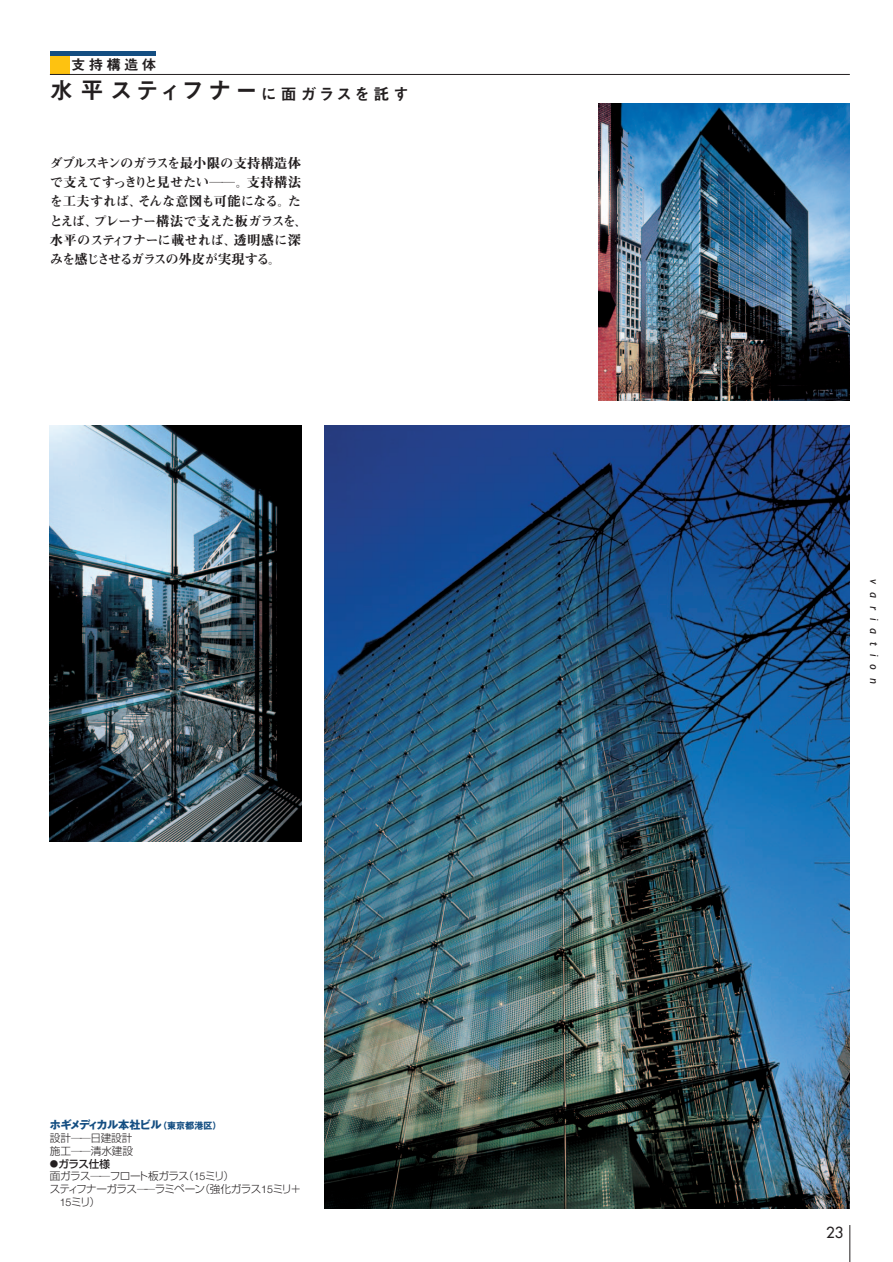
<style>
.page{position:relative;width:893px;height:1262px;background:#fff}
.page>*{position:absolute;margin:0;border:0;box-sizing:border-box;transform-origin:0 0}
.t1{font:23.4px "Midashi Go MB31";letter-spacing:.145em;color:#231f20}
.t2{font:14.85px "Futura";color:#231f20}
.t3{font:14.4px "Midashi Go MB31";letter-spacing:.22em;color:#231f20}
.t4{font:13.35px/19.2px "Midashi Min MA31";letter-spacing:-.045em;color:#231f20}
.t5{font:italic 12.75px "Gill Sans";letter-spacing:.625em;color:#231f20}
.t6{font:700 11.1px "Gothic MB101";letter-spacing:-.08em;color:#144e82}
.t7{font:300 10.65px "Shin Go";letter-spacing:-.06em;color:#231f20}
.t8{font:300 10.65px/12.8px "Shin Go";color:#231f20}
.t9{font:500 10.65px "Shin Go";letter-spacing:-.03em;color:#231f20}
.s1{font-size:15.9px}
.s2{font-size:9px}
.s3{font-size:8.55px}
.s4{font-family:"Helvetica Neue"}
</style>
<div class="page">
<hr style="left:849px;top:1225px;width:1px;height:36px;background:#231f20">
<div style="left:50px;top:55px;width:19px;height:19px;background:#fec210"></div>
<hr style="left:50px;top:51px;width:106px;height:4px;background:#144e82">
<hr style="left:50px;top:74px;width:799px;height:1px;background:#231f20">
<img style="left:50px;top:426px;width:252px;height:415px">
<img style="left:598px;top:103px;width:251px;height:298px">
<img style="left:324px;top:425px;width:525px;height:783px">
<p class="t3" style="left:71px;top:59px;width:87px">支持構造体</p>
<h1 class="t1" style="left:50px;top:81px;width:360px">水平スティフナー<span class="s1">に面ガラスを託す</span></h1>
<p class="t4" style="left:50px;top:155px;width:259px">ダブルスキンのガラスを最小限の支持構造体で支えてすっきりと見せたい――。支持構法を工夫すれば、そんな意図も可能になる。たとえば、プレーナー構法で支えた板ガラスを、水平のスティフナーに載せれば、透明感に深みを感じさせるガラスの外皮が実現する。</p>
<p class="t6" style="left:50px;top:1121px;width:173px">ホギメディカル本社ビル<span class="s2">（東京都港区）</span></p>
<p class="t8" style="left:50px;top:1133px;width:85px">設計――日建設計施工――清水建設</p>
<p class="t9" style="left:50px;top:1159px;width:62px"><span class="s3">●</span>ガラス仕様</p>
<p class="t7" style="left:50px;top:1172px;width:186px">面ガラス――フロート板ガラス（<span class="s4">15</span>ミリ）</p>
<p class="t7" style="left:50px;top:1185px;width:252px">スティフナーガラス――ラミペーン（強化ガラス<span class="s4">15</span>ミリ＋</p>
<p class="t7" style="left:60px;top:1198px;width:42px"><span class="s4">15</span>ミリ）</p>
<p class="t5" style="left:878px;top:579px;width:106px;rotate:90deg">variation</p>
<p class="t2" style="left:826px;top:1225px;width:19px">23</p>
</div>
